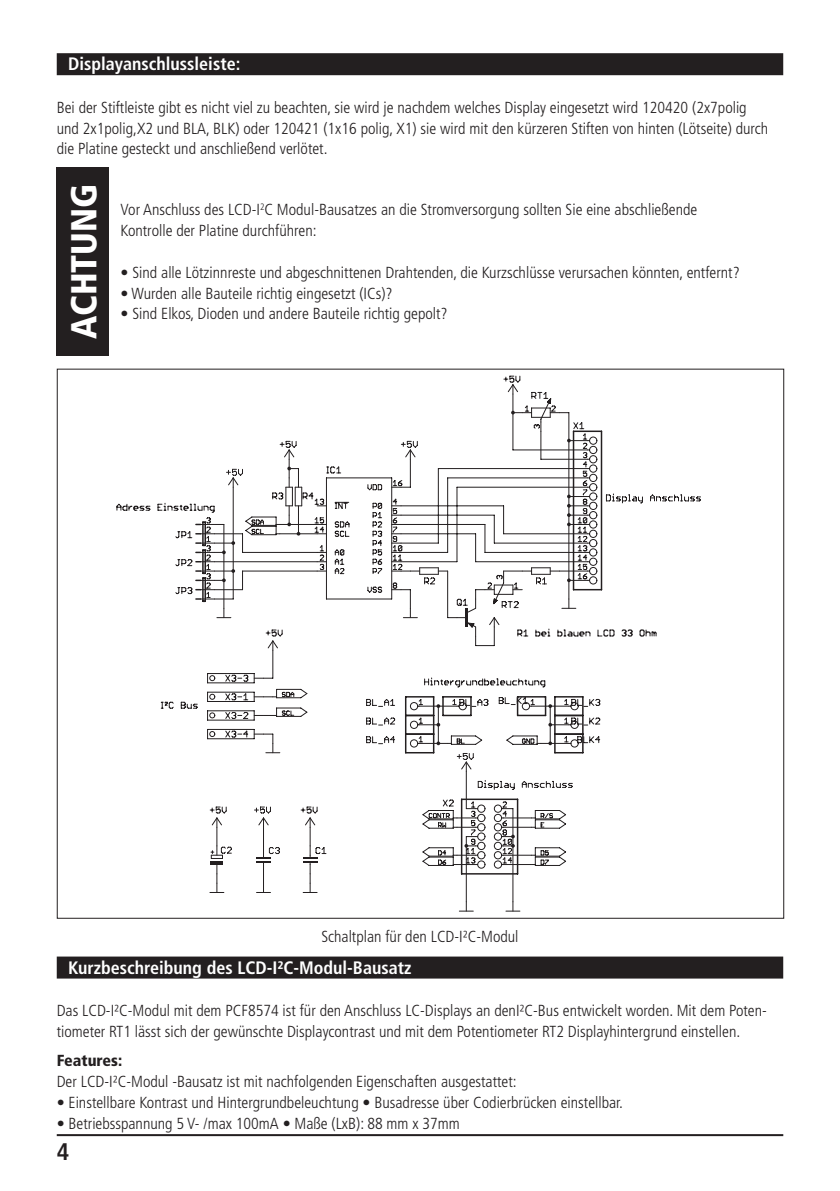
<style>
.page{position:relative;width:840px;height:1191px;background:#fff}
.page>*{position:absolute;margin:0;border:0;box-sizing:border-box;transform-origin:0 0}
.t1{font:900 condensed 36px "Frutiger LT Pro";color:#fff}
.t2{font:700 condensed 24px "Frutiger LT Pro";color:#231f20}
.t3{font:700 condensed 18px "Frutiger LT Pro";color:#fff}
.t4{font:300 condensed 16px/20.8px "Frutiger LT Pro";color:#231f20}
.t5{font:900 condensed 16px "Frutiger LT Pro";color:#231f20}
</style>
<div class="page">
<hr style="left:57px;top:1134px;width:725px;height:2px;background:#231f20">
<svg style="left:459px;top:901px;width:14px;height:10px"></svg>
<svg style="left:505px;top:901px;width:14px;height:10px"></svg>
<hr style="left:465px;top:846px;width:1px;height:55px;background:#231f20">
<hr style="left:512px;top:846px;width:1px;height:55px;background:#231f20">
<svg style="left:175px;top:384px;width:526px;height:509px"></svg>
<div style="left:57px;top:53px;width:725px;height:22px;background:#231f20"></div>
<div style="left:57px;top:956px;width:725px;height:22px;background:#231f20"></div>
<div style="left:57px;top:167px;width:52px;height:189px;background:#231f20"></div>
<p class="t3" style="left:68px;top:53px;width:174px">Displayanschlussleiste:</p>
<p class="t4" style="left:57px;top:97px;width:712px">Bei der Stiftleiste gibt es nicht viel zu beachten, sie wird je nachdem welches Display eingesetzt wird 120420 (2x7polig und 2x1polig,X2 und BLA, BLK) oder 120421 (1x16 polig, X1) sie wird mit den kürzeren Stiften von hinten (Lötseite) durch die Platine gesteckt und anschließend verlötet.</p>
<h1 class="t1" style="left:62px;top:339px;width:156px;rotate:-90deg">ACHTUNG</h1>
<p class="t4" style="left:120px;top:200px;width:578px">Vor Anschluss des LCD-I<sup>2</sup>C Modul-Bausatzes an die Stromversorgung sollten Sie eine abschließende<br>Kontrolle der Platine durchführen:</p>
<p class="t4" style="left:120px;top:262px;width:620px">• Sind alle Lötzinnreste und abgeschnittenen Drahtenden, die Kurzschlüsse verursachen könnten, entfernt?</p>
<p class="t4" style="left:120px;top:283px;width:273px">• Wurden alle Bauteile richtig eingesetzt (ICs)?</p>
<p class="t4" style="left:120px;top:304px;width:328px">• Sind Elkos, Dioden und andere Bauteile richtig gepolt?</p>
<p class="t4" style="left:321px;top:926px;width:198px">Schaltplan für den LCD-I²C-Modul</p>
<p class="t3" style="left:68px;top:956px;width:344px">Kurzbeschreibung des LCD-I²C-Modul-Bausatz</p>
<p class="t4" style="left:57px;top:1000px;width:711px">Das LCD-I²C-Modul mit dem PCF8574 ist für den Anschluss LC-Displays an denI²C-Bus entwickelt worden. Mit dem Poten&shy;tiometer RT1 lässt sich der gewünschte Displaycontrast und mit dem Potentiometer RT2 Displayhintergrund einstellen.</p>
<p class="t5" style="left:57px;top:1051px;width:67px">Features:</p>
<p class="t4" style="left:57px;top:1071px;width:461px">Der LCD-I²C-Modul -Bausatz ist mit nachfolgenden Eigenschaften ausgestattet:</p>
<p class="t4" style="left:57px;top:1092px;width:567px">• Einstellbare Kontrast und Hintergrundbeleuchtung • Busadresse über Codierbrücken einstellbar.</p>
<p class="t4" style="left:57px;top:1112px;width:404px">• Betriebsspannung 5 V- /max 100mA • Maße (LxB): 88 mm x 37mm</p>
<h2 class="t2" style="left:57px;top:1137px;width:14px">4</h2>
</div>
